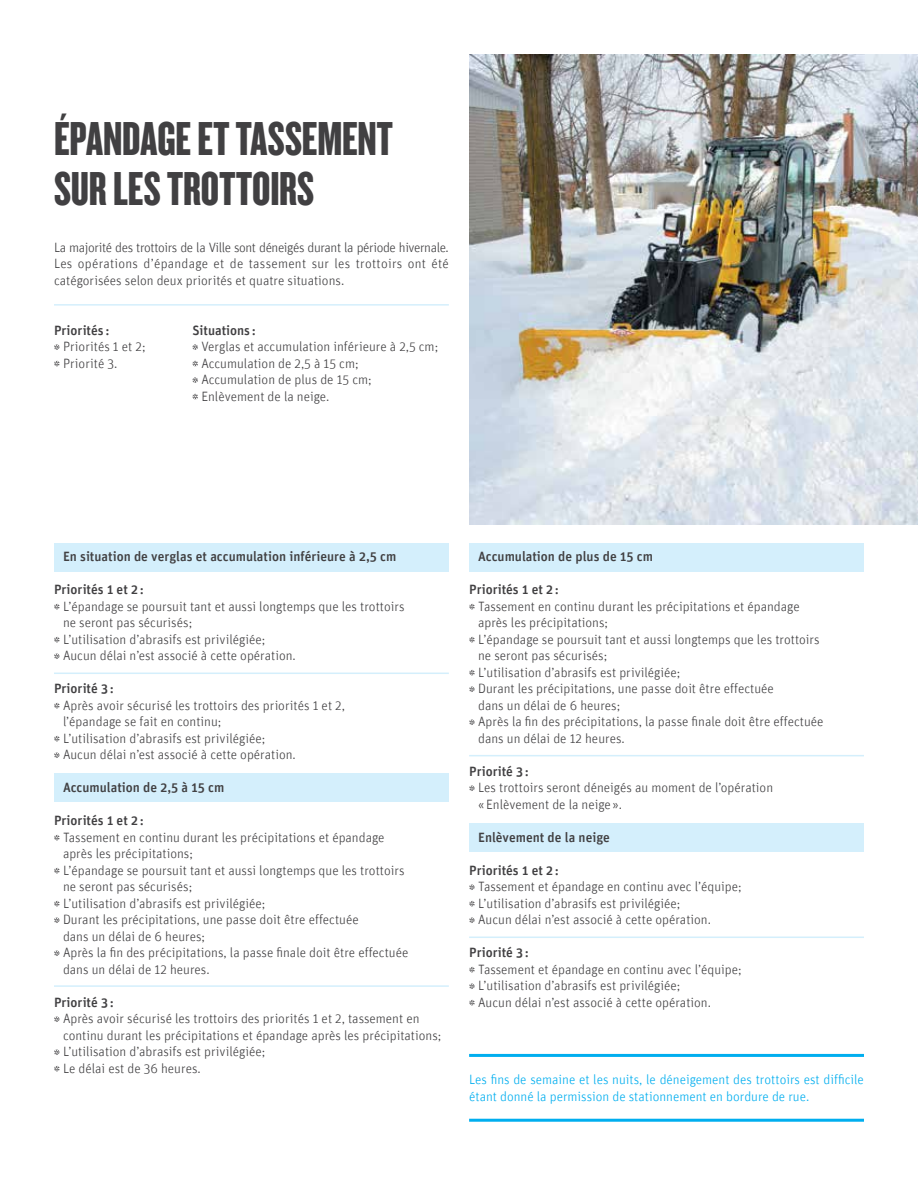
<style>
.page{position:relative;width:918px;height:1188px;background:#fff}
.page>*{position:absolute;margin:0;border:0;box-sizing:border-box;transform-origin:0 0}
.t1{font:49.5px/49.5px "Knockout HTF68 Full Featherwt";color:#414042}
.t2{font:300 13.5px/16.5px "Unit";color:#414042}
.t3{font:500 13.5px "Unit";color:#414042}
.t4{font:300 13.5px/16.5px "Unit";color:#00aeef}
</style>
<div class="page">
<div style="left:469px;top:543px;width:395px;height:28px;background:#d4effc"></div>
<div style="left:469px;top:823px;width:395px;height:29px;background:#d4effc"></div>
<svg style="left:469px;top:604px;width:6px;height:6px"></svg>
<svg style="left:469px;top:637px;width:6px;height:6px"></svg>
<svg style="left:469px;top:670px;width:6px;height:6px"></svg>
<svg style="left:469px;top:686px;width:6px;height:6px"></svg>
<svg style="left:469px;top:719px;width:6px;height:6px"></svg>
<svg style="left:469px;top:785px;width:6px;height:6px"></svg>
<svg style="left:469px;top:884px;width:6px;height:6px"></svg>
<svg style="left:469px;top:901px;width:6px;height:6px"></svg>
<svg style="left:469px;top:917px;width:6px;height:6px"></svg>
<svg style="left:469px;top:967px;width:6px;height:6px"></svg>
<svg style="left:469px;top:983px;width:6px;height:6px"></svg>
<svg style="left:469px;top:1000px;width:6px;height:6px"></svg>
<hr style="left:469px;top:755px;width:395px;height:1px;background:#d4effc">
<hr style="left:469px;top:937px;width:395px;height:1px;background:#d4effc">
<div style="left:54px;top:543px;width:395px;height:28px;background:#d4effc"></div>
<div style="left:54px;top:773px;width:395px;height:28px;background:#d4effc"></div>
<svg style="left:54px;top:604px;width:6px;height:6px"></svg>
<svg style="left:54px;top:637px;width:6px;height:6px"></svg>
<svg style="left:54px;top:653px;width:6px;height:6px"></svg>
<svg style="left:54px;top:703px;width:6px;height:6px"></svg>
<svg style="left:54px;top:736px;width:6px;height:6px"></svg>
<svg style="left:54px;top:752px;width:6px;height:6px"></svg>
<svg style="left:54px;top:835px;width:6px;height:6px"></svg>
<svg style="left:54px;top:868px;width:6px;height:6px"></svg>
<svg style="left:54px;top:901px;width:6px;height:6px"></svg>
<svg style="left:54px;top:917px;width:6px;height:6px"></svg>
<svg style="left:54px;top:950px;width:6px;height:6px"></svg>
<svg style="left:54px;top:1016px;width:6px;height:6px"></svg>
<svg style="left:54px;top:1049px;width:6px;height:6px"></svg>
<svg style="left:54px;top:1066px;width:6px;height:6px"></svg>
<hr style="left:54px;top:673px;width:395px;height:1px;background:#d4effc">
<hr style="left:54px;top:985px;width:395px;height:2px;background:#d4effc">
<img style="left:469px;top:54px;width:449px;height:471px">
<hr style="left:469px;top:1054px;width:395px;height:3px;background:#00aeef">
<hr style="left:469px;top:1119px;width:395px;height:3px;background:#00aeef">
<svg style="left:54px;top:344px;width:6px;height:6px"></svg>
<svg style="left:54px;top:361px;width:6px;height:6px"></svg>
<svg style="left:192px;top:344px;width:6px;height:6px"></svg>
<svg style="left:192px;top:361px;width:6px;height:6px"></svg>
<svg style="left:192px;top:377px;width:6px;height:6px"></svg>
<svg style="left:192px;top:394px;width:6px;height:6px"></svg>
<hr style="left:54px;top:304px;width:395px;height:2px;background:#d4effc">
<h1 class="t1" style="left:54px;top:115px;width:341px">ÉPANDAGE ET TASSEMENT<br>SUR LES TROTTOIRS</h1>
<p class="t2" style="left:54px;top:239px;width:396px;text-align:justify">La majorité des trottoirs de la Ville sont déneigés durant la période hivernale.<br>Les opérations d’épandage et de tassement sur les trottoirs ont été catégorisées selon deux priorités et quatre situations.</p>
<p class="t3" style="left:54px;top:322px;width:57px">Priorités :</p>
<p class="t2" style="left:63px;top:338px;width:84px">Priorités 1 et 2;<br>Priorité 3.</p>
<p class="t3" style="left:192px;top:322px;width:65px">Situations :</p>
<p class="t2" style="left:201px;top:338px;width:238px">Verglas et accumulation inférieure à 2,5 cm;<br>Accumulation de 2,5 à 15 cm;<br>Accumulation de plus de 15 cm;<br>Enlèvement de la neige.</p>
<p class="t3" style="left:63px;top:549px;width:335px">En situation de verglas et accumulation inférieure à 2,5 cm</p>
<p class="t3" style="left:54px;top:582px;width:91px">Priorités 1 et 2:</p>
<p class="t2" style="left:63px;top:598px;width:343px">L’épandage se poursuit tant et aussi longtemps que les trottoirs ne seront pas sécurisés;<br>L’utilisation d’abrasifs est privilégiée;<br>Aucun délai n’est associé à cette opération.</p>
<p class="t3" style="left:54px;top:681px;width:61px">Priorité 3:</p>
<p class="t2" style="left:63px;top:697px;width:283px">Après avoir sécurisé les trottoirs des priorités 1 et 2, l’épandage se fait en continu;<br>L’utilisation d’abrasifs est privilégiée;<br>Aucun délai n’est associé à cette opération.</p>
<p class="t3" style="left:63px;top:780px;width:163px">Accumulation de 2,5 à 15 cm</p>
<p class="t3" style="left:54px;top:813px;width:91px">Priorités 1 et 2:</p>
<p class="t2" style="left:63px;top:829px;width:347px">Tassement en continu durant les précipitations et épandage après les précipitations;<br>L’épandage se poursuit tant et aussi longtemps que les trottoirs ne seront pas sécurisés;<br>L’utilisation d’abrasifs est privilégiée;<br>Durant les précipitations, une passe doit être effectuée<br>dans un délai de 6 heures;<br>Après la fin des précipitations, la passe finale doit être effectuée dans un délai de 12 heures.</p>
<p class="t3" style="left:54px;top:994px;width:61px">Priorité 3:</p>
<p class="t2" style="left:63px;top:1010px;width:380px">Après avoir sécurisé les trottoirs des priorités 1 et 2, tassement en continu durant les précipitations et épandage après les précipitations; L’utilisation d’abrasifs est privilégiée;<br>Le délai est de 36 heures.</p>
<p class="t3" style="left:478px;top:549px;width:176px">Accumulation de plus de 15 cm</p>
<p class="t3" style="left:469px;top:582px;width:91px">Priorités 1 et 2:</p>
<p class="t2" style="left:478px;top:598px;width:347px">Tassement en continu durant les précipitations et épandage après les précipitations;<br>L’épandage se poursuit tant et aussi longtemps que les trottoirs ne seront pas sécurisés;<br>L’utilisation d’abrasifs est privilégiée;<br>Durant les précipitations, une passe doit être effectuée<br>dans un délai de 6 heures;<br>Après la fin des précipitations, la passe finale doit être effectuée dans un délai de 12 heures.</p>
<p class="t3" style="left:469px;top:763px;width:61px">Priorité 3:</p>
<p class="t2" style="left:478px;top:779px;width:297px">Les trottoirs seront déneigés au moment de l’opération «Enlèvement de la neige ».</p>
<p class="t3" style="left:478px;top:829px;width:133px">Enlèvement de la neige</p>
<p class="t3" style="left:469px;top:862px;width:91px">Priorités 1 et 2:</p>
<p class="t2" style="left:478px;top:878px;width:265px">Tassement et épandage en continu avec l’équipe;<br>L’utilisation d’abrasifs est privilégiée;<br>Aucun délai n’est associé à cette opération.</p>
<p class="t3" style="left:469px;top:945px;width:61px">Priorité 3:</p>
<p class="t2" style="left:478px;top:961px;width:265px">Tassement et épandage en continu avec l’équipe;<br>L’utilisation d’abrasifs est privilégiée;<br>Aucun délai n’est associé à cette opération.</p>
<p class="t4" style="left:469px;top:1071px;width:396px">Les fins de semaine et les nuits, le déneigement des trottoirs est difficile étant donné la permission de stationnement en bordure de rue.</p>
</div>
